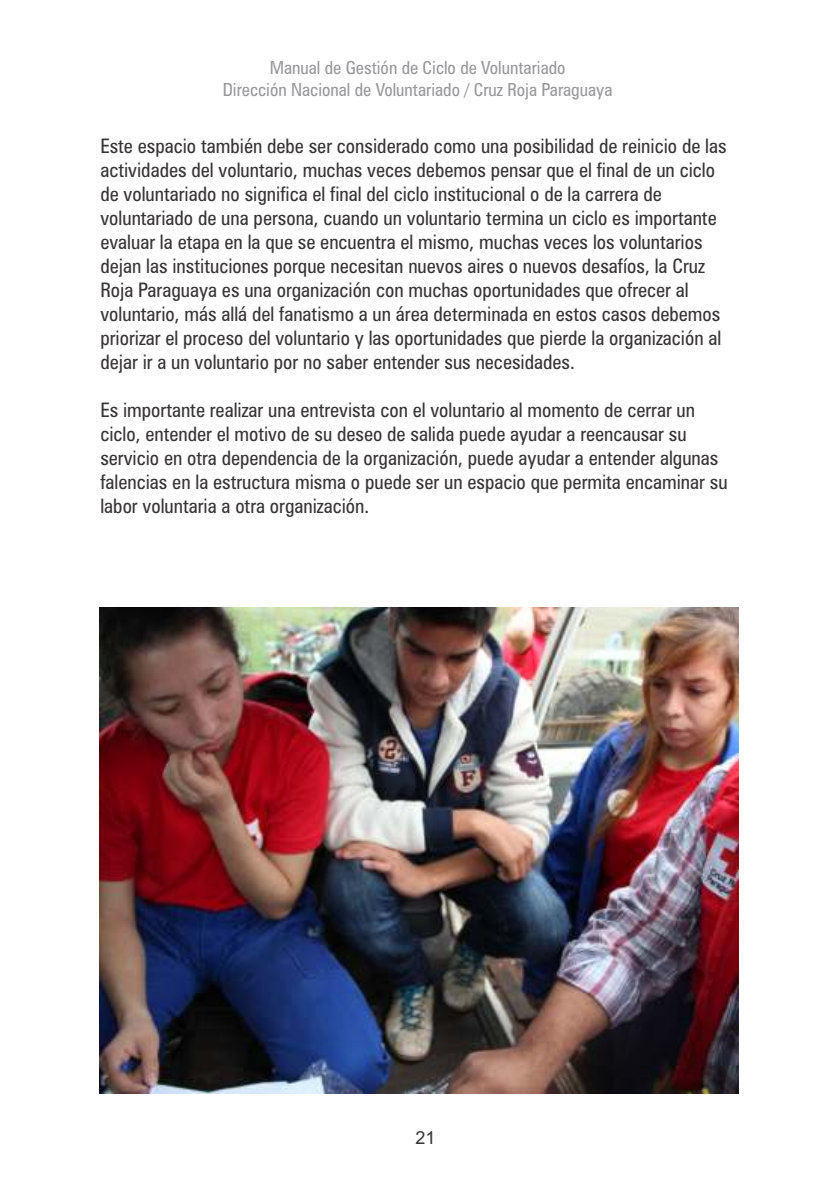
<style>
.page{position:relative;width:823px;height:1191px;background:#fff}
.page>*{position:absolute;margin:0;border:0;box-sizing:border-box;transform-origin:0 0}
.t1{font:condensed 20px/24px "Zurich BT";color:#373435}
.t2{font:condensed 18px/21.6px "Zurich BT";color:#96989a;text-align:center}
.t3{font:18px "Arial";color:#373435}
</style>
<div class="page">
<img style="left:100px;top:607px;width:637px;height:486px">
<p class="t2" style="left:223px;top:59px;width:391px">Manual de Gestión de Ciclo de Voluntariado<br>Dirección Nacional de Voluntariado / Cruz Roja Paraguaya</p>
<p class="t1" style="left:100px;top:136px;width:627px">Este espacio también debe ser considerado como una posibilidad de reinicio de las actividades del voluntario, muchas veces debemos pensar que el final de un ciclo de voluntariado no significa el final del ciclo institucional o de la carrera de voluntariado de una persona, cuando un voluntario termina un ciclo es importante evaluar la etapa en la que se encuentra el mismo, muchas veces los voluntarios dejan las instituciones porque necesitan nuevos aires o nuevos desafíos, la Cruz Roja Paraguaya es una organización con muchas oportunidades que ofrecer al voluntario, más allá del fanatismo a un área determinada en estos casos debemos priorizar el proceso del voluntario y las oportunidades que pierde la organización al dejar ir a un voluntario por no saber entender sus necesidades.</p>
<p class="t1" style="left:100px;top:400px;width:628px">Es importante realizar una entrevista con el voluntario al momento de cerrar un ciclo, entender el motivo de su deseo de salida puede ayudar a reencausar su servicio en otra dependencia de la organización, puede ayudar a entender algunas falencias en la estructura misma o puede ser un espacio que permita encaminar su labor voluntaria a otra organización.</p>
<p class="t3" style="left:415px;top:1130px;width:22px">21</p>
</div>
